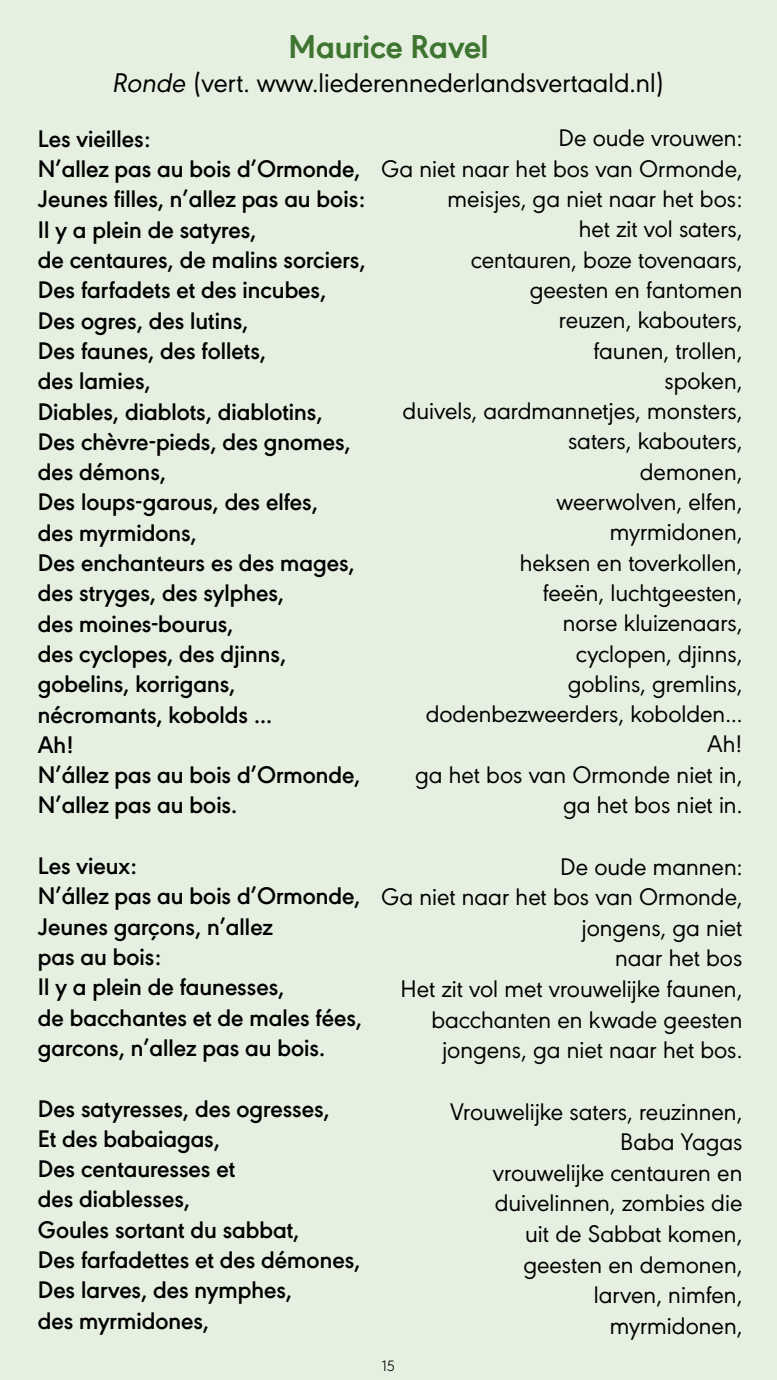
<style>
.page{position:relative;width:777px;height:1380px;background:#fff}
.page>*{position:absolute;margin:0;border:0;box-sizing:border-box;transform-origin:0 0}
.t1{font:700 34.38px "URW Geometric";color:#3e7530}
.t2{font:28.12px "URW Geometric";color:#000}
.t3{font:600 25px/30.3px "URW Geometric";color:#000}
.t4{font:25px/30.3px "URW Geometric";color:#000;text-align:right}
.t5{font:300 15.62px "URW Geometric";color:#000}
.s1{font-style:italic}
</style>
<div class="page">
<div style="left:0;top:0;width:776px;height:1380px;background:#e6f0e1"></div>
<h1 class="t1" style="left:288px;top:21px;width:201px">Maurice Ravel</h1>
<p class="t2" style="left:113px;top:62px;width:552px"><span class="s1">Ronde</span> (vert. www.liederennederlandsvertaald.nl)</p>
<p class="t3" style="left:38px;top:122px;width:329px">Les vieilles:<br>N’allez pas au bois d’Ormonde,<br>Jeunes filles, n’allez pas au bois:<br>Il y a plein de satyres,<br>de centaures, de malins sorciers,<br>Des farfadets et des incubes,<br>Des ogres, des lutins,<br>Des faunes, des follets,<br>des lamies,<br>Diables, diablots, diablotins,<br>Des chèvre-pieds, des gnomes, des démons,<br>Des loups-garous, des elfes,<br>des myrmidons,<br>Des enchanteurs es des mages, des stryges, des sylphes,<br>des moines-bourus,<br>des cyclopes, des djinns, gobelins, korrigans, nécromants, kobolds ...<br>Ah!<br>N’állez pas au bois d’Ormonde,<br>N’allez pas au bois.</p>
<p class="t3" style="left:38px;top:849px;width:325px">Les vieux:<br>N’állez pas au bois d’Ormonde,<br>Jeunes garçons, n’allez<br>pas au bois:<br>Il y a plein de faunesses,<br>de bacchantes et de males fées, garcons, n’allez pas au bois.</p>
<p class="t3" style="left:38px;top:1091px;width:324px">Des satyresses, des ogresses,<br>Et des babaiagas,<br>Des centauresses et<br>des diablesses,<br>Goules sortant du sabbat,<br>Des farfadettes et des démones,<br>Des larves, des nymphes,<br>des myrmidones,</p>
<p class="t4" style="left:381px;top:121px;width:362px">De oude vrouwen:<br>Ga niet naar het bos van Ormonde, meisjes, ga niet naar het bos:<br>het zit vol saters,<br>centauren, boze tovenaars,<br>geesten en fantomen<br>reuzen, kabouters,<br>faunen, trollen,<br>spoken,<br>duivels, aardmannetjes, monsters, saters, kabouters,<br>demonen,<br>weerwolven, elfen,<br>myrmidonen,<br>heksen en toverkollen,<br>feeën, luchtgeesten,<br>norse kluizenaars,<br>cyclopen, djinns,<br>goblins, gremlins, dodenbezweerders, kobolden...<br>Ah!<br>ga het bos van Ormonde niet in,<br>ga het bos niet in.</p>
<p class="t4" style="left:381px;top:849px;width:362px;line-height:30.6px">De oude mannen:<br>Ga niet naar het bos van Ormonde, jongens, ga niet<br>naar het bos<br>Het zit vol met vrouwelijke faunen, bacchanten en kwade geesten jongens, ga niet naar het bos.</p>
<p class="t4" style="left:450px;top:1094px;width:293px;line-height:30.6px">Vrouwelijke saters, reuzinnen,<br>Baba Yagas<br>vrouwelijke centauren en duivelinnen, zombies die<br>uit de Sabbat komen, geesten en demonen, larven, nimfen,<br>myrmidonen,</p>
<p class="t5" style="left:382px;top:1355px;width:14px">15</p>
</div>
